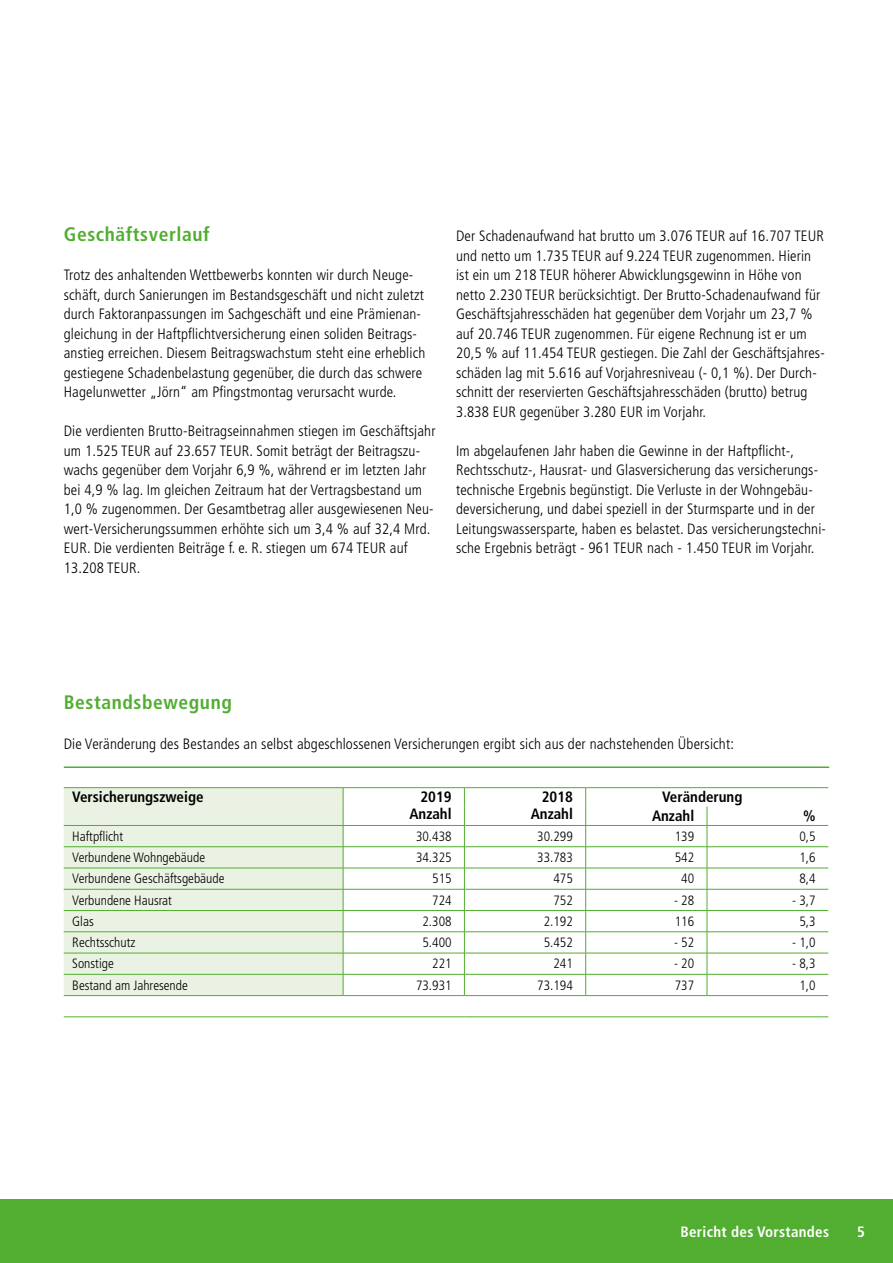
<style>
.page{position:relative;width:893px;height:1263px;background:#fff}
.page>*{position:absolute;margin:0;border:0;box-sizing:border-box;transform-origin:0 0}
.t1{font:700 condensed 19.5px "Frutiger";letter-spacing:.03em;color:#51ae30}
.t2{font:300 condensed 15px/19.5px "Frutiger";letter-spacing:.01em;color:#000}
.t3{font:700 condensed 15px/16.5px "Frutiger";color:#000;text-align:right}
.t4{font:700 condensed 15px "Frutiger";letter-spacing:.02em;color:#fff}
.t5{font:300 condensed 13.5px "Frutiger";color:#000}
</style>
<div class="page">
<div style="left:0;top:1199px;width:893px;height:64px;background:#51ae30"></div>
<div style="left:64px;top:788px;width:279px;height:207px;background:#eaf3e3"></div>
<hr style="left:64px;top:825px;width:279px;height:1px;background:#51ae30">
<hr style="left:343px;top:825px;width:121px;height:1px;background:#51ae30">
<hr style="left:464px;top:825px;width:122px;height:1px;background:#51ae30">
<hr style="left:586px;top:825px;width:121px;height:1px;background:#51ae30">
<hr style="left:707px;top:825px;width:121px;height:1px;background:#51ae30">
<hr style="left:64px;top:846px;width:279px;height:1px;background:#51ae30">
<hr style="left:343px;top:846px;width:121px;height:1px;background:#51ae30">
<hr style="left:464px;top:846px;width:122px;height:1px;background:#51ae30">
<hr style="left:586px;top:846px;width:121px;height:1px;background:#51ae30">
<hr style="left:707px;top:846px;width:121px;height:1px;background:#51ae30">
<hr style="left:64px;top:868px;width:279px;height:1px;background:#51ae30">
<hr style="left:343px;top:868px;width:121px;height:1px;background:#51ae30">
<hr style="left:464px;top:868px;width:122px;height:1px;background:#51ae30">
<hr style="left:586px;top:868px;width:121px;height:1px;background:#51ae30">
<hr style="left:707px;top:868px;width:121px;height:1px;background:#51ae30">
<hr style="left:64px;top:889px;width:279px;height:1px;background:#51ae30">
<hr style="left:343px;top:889px;width:121px;height:1px;background:#51ae30">
<hr style="left:464px;top:889px;width:122px;height:1px;background:#51ae30">
<hr style="left:586px;top:889px;width:121px;height:1px;background:#51ae30">
<hr style="left:707px;top:889px;width:121px;height:1px;background:#51ae30">
<hr style="left:64px;top:910px;width:279px;height:1px;background:#51ae30">
<hr style="left:343px;top:910px;width:121px;height:1px;background:#51ae30">
<hr style="left:464px;top:910px;width:122px;height:1px;background:#51ae30">
<hr style="left:586px;top:910px;width:121px;height:1px;background:#51ae30">
<hr style="left:707px;top:910px;width:121px;height:1px;background:#51ae30">
<hr style="left:64px;top:931px;width:279px;height:1px;background:#51ae30">
<hr style="left:343px;top:931px;width:121px;height:1px;background:#51ae30">
<hr style="left:464px;top:931px;width:122px;height:1px;background:#51ae30">
<hr style="left:586px;top:931px;width:121px;height:1px;background:#51ae30">
<hr style="left:707px;top:931px;width:121px;height:1px;background:#51ae30">
<hr style="left:64px;top:953px;width:279px;height:1px;background:#51ae30">
<hr style="left:343px;top:953px;width:121px;height:1px;background:#51ae30">
<hr style="left:464px;top:953px;width:122px;height:1px;background:#51ae30">
<hr style="left:586px;top:953px;width:121px;height:1px;background:#51ae30">
<hr style="left:707px;top:953px;width:121px;height:1px;background:#51ae30">
<hr style="left:64px;top:974px;width:279px;height:1px;background:#51ae30">
<hr style="left:343px;top:974px;width:121px;height:1px;background:#51ae30">
<svg style="left:343px;top:788px;width:1px;height:207px"></svg>
<hr style="left:464px;top:974px;width:122px;height:1px;background:#51ae30">
<svg style="left:464px;top:788px;width:1px;height:207px"></svg>
<hr style="left:586px;top:974px;width:121px;height:1px;background:#51ae30">
<svg style="left:585px;top:788px;width:1px;height:207px"></svg>
<hr style="left:707px;top:974px;width:121px;height:1px;background:#51ae30">
<svg style="left:707px;top:806px;width:1px;height:189px"></svg>
<hr style="left:64px;top:787px;width:279px;height:1px;background:#51ae30">
<hr style="left:343px;top:787px;width:121px;height:1px;background:#51ae30">
<hr style="left:464px;top:787px;width:122px;height:1px;background:#51ae30">
<hr style="left:586px;top:787px;width:121px;height:1px;background:#51ae30">
<hr style="left:707px;top:787px;width:121px;height:1px;background:#51ae30">
<hr style="left:64px;top:995px;width:279px;height:1px;background:#51ae30">
<hr style="left:343px;top:995px;width:121px;height:1px;background:#51ae30">
<hr style="left:464px;top:995px;width:122px;height:1px;background:#51ae30">
<hr style="left:586px;top:995px;width:121px;height:1px;background:#51ae30">
<hr style="left:707px;top:995px;width:121px;height:1px;background:#51ae30">
<hr style="left:64px;top:1016px;width:279px;height:1px;background:#51ae30">
<hr style="left:343px;top:1016px;width:121px;height:1px;background:#51ae30">
<hr style="left:464px;top:1016px;width:122px;height:1px;background:#51ae30">
<hr style="left:586px;top:1016px;width:121px;height:1px;background:#51ae30">
<hr style="left:707px;top:1016px;width:121px;height:1px;background:#51ae30">
<hr style="left:64px;top:766px;width:765px;height:2px;background:#51ae30">
<h1 class="t1" style="left:64px;top:223px;width:147px">Geschäftsverlauf</h1>
<p class="t2" style="left:64px;top:266px;width:363px">Trotz des anhaltenden Wettbewerbs konnten wir durch Neuge&shy;schäft, durch Sanierungen im Bestandsgeschäft und nicht zuletzt durch Faktoranpassungen im Sachgeschäft und eine Prämienan&shy;gleichung in der Haftpflichtversicherung einen soliden Beitrags&shy;anstieg erreichen. Diesem Beitragswachstum steht eine erheblich gestiegene Schadenbelastung gegenüber, die durch das schwere Hagelunwetter „Jörn“ am Pfingstmontag verursacht wurde.</p>
<p class="t2" style="left:64px;top:422px;width:373px">Die verdienten Brutto-Beitragseinnahmen stiegen im Geschäftsjahr um 1.525 TEUR auf 23.657 TEUR. Somit beträgt der Beitragszu&shy;wachs gegenüber dem Vorjahr 6,9 %, während er im letzten Jahr bei 4,9 % lag. Im gleichen Zeitraum hat der Vertragsbestand um 1,0 % zugenommen. Der Gesamtbetrag aller ausgewiesenen Neu&shy;wert-Versicherungssummen erhöhte sich um 3,4 % auf 32,4 Mrd.<br>EUR. Die verdienten Beiträge f. e. R. stiegen um 674 TEUR auf 13.208 TEUR.</p>
<p class="t2" style="left:456px;top:227px;width:370px">Der Schadenaufwand hat brutto um 3.076 TEUR auf 16.707 TEUR und netto um 1.735 TEUR auf 9.224 TEUR zugenommen. Hierin ist ein um 218 TEUR höherer Abwicklungsgewinn in Höhe von netto 2.230 TEUR berücksichtigt. Der Brutto-Schadenaufwand für Geschäftsjahresschäden hat gegenüber dem Vorjahr um 23,7 % auf 20.746 TEUR zugenommen. Für eigene Rechnung ist er um 20,5 % auf 11.454 TEUR gestiegen. Die Zahl der Geschäftsjahres&shy;schäden lag mit 5.616 auf Vorjahresniveau (- 0,1 %). Der Durch&shy;schnitt der reservierten Geschäftsjahresschäden (brutto) betrug 3.838 EUR gegenüber 3.280 EUR im Vorjahr.</p>
<p class="t2" style="left:456px;top:441px;width:371px">Im abgelaufenen Jahr haben die Gewinne in der Haftpflicht-, Rechtsschutz-, Hausrat- und Glasversicherung das versicherungs&shy;technische Ergebnis begünstigt. Die Verluste in der Wohngebäu&shy;deversicherung, und dabei speziell in der Sturmsparte und in der Leitungswassersparte, haben es belastet. Das versicherungstechni&shy;sche Ergebnis beträgt - 961 TEUR nach - 1.450 TEUR im Vorjahr.</p>
<h1 class="t1" style="left:64px;top:691px;width:170px">Bestandsbewegung</h1>
<p class="t2" style="left:64px;top:734px;width:672px">Die Veränderung des Bestandes an selbst abgeschlossenen Versicherungen ergibt sich aus der nachstehenden Übersicht:</p>
<p class="t3" style="left:72px;top:789px;width:133px">Versicherungszweige</p>
<p class="t3" style="left:409px;top:789px;width:44px">2019<br>Anzahl</p>
<p class="t3" style="left:531px;top:789px;width:44px">2018<br>Anzahl</p>
<p class="t3" style="left:652px;top:788px;width:92px;line-height:18.9px;text-align:left;text-indent:10px">Veränderung<br>Anzahl</p>
<p class="t3" style="left:803px;top:808px;width:14px">%</p>
<p class="t5" style="left:72px;top:828px;width:53px">Haftpflicht</p>
<p class="t5" style="left:416px;top:828px;width:37px">30.438</p>
<p class="t5" style="left:537px;top:828px;width:37px">30.299</p>
<p class="t5" style="left:675px;top:828px;width:21px">139</p>
<p class="t5" style="left:799px;top:828px;width:18px">0,5</p>
<p class="t5" style="left:72px;top:850px;width:134px">Verbundene Wohngebäude</p>
<p class="t5" style="left:416px;top:850px;width:37px">34.325</p>
<p class="t5" style="left:537px;top:850px;width:37px">33.783</p>
<p class="t5" style="left:675px;top:850px;width:21px">542</p>
<p class="t5" style="left:799px;top:850px;width:18px">1,6</p>
<p class="t5" style="left:72px;top:871px;width:154px">Verbundene Geschäftsgebäude</p>
<p class="t5" style="left:432px;top:871px;width:21px">515</p>
<p class="t5" style="left:553px;top:871px;width:21px">475</p>
<p class="t5" style="left:681px;top:871px;width:14px">40</p>
<p class="t5" style="left:799px;top:871px;width:18px">8,4</p>
<p class="t5" style="left:72px;top:892px;width:101px">Verbundene Hausrat</p>
<p class="t5" style="left:432px;top:892px;width:21px">724</p>
<p class="t5" style="left:553px;top:892px;width:21px">752</p>
<p class="t5" style="left:674px;top:892px;width:22px">- 28</p>
<p class="t5" style="left:792px;top:892px;width:25px">- 3,7</p>
<p class="t5" style="left:72px;top:913px;width:23px">Glas</p>
<p class="t5" style="left:422px;top:913px;width:31px">2.308</p>
<p class="t5" style="left:544px;top:913px;width:31px">2.192</p>
<p class="t5" style="left:675px;top:913px;width:21px">116</p>
<p class="t5" style="left:799px;top:913px;width:18px">5,3</p>
<p class="t5" style="left:72px;top:935px;width:65px">Rechtsschutz</p>
<p class="t5" style="left:422px;top:935px;width:31px">5.400</p>
<p class="t5" style="left:544px;top:935px;width:31px">5.452</p>
<p class="t5" style="left:674px;top:935px;width:22px">- 52</p>
<p class="t5" style="left:792px;top:935px;width:25px">- 1,0</p>
<p class="t5" style="left:72px;top:956px;width:43px">Sonstige</p>
<p class="t5" style="left:432px;top:956px;width:21px">221</p>
<p class="t5" style="left:553px;top:956px;width:21px">241</p>
<p class="t5" style="left:674px;top:956px;width:22px">- 20</p>
<p class="t5" style="left:792px;top:956px;width:25px">- 8,3</p>
<p class="t5" style="left:72px;top:977px;width:117px">Bestand am Jahresende</p>
<p class="t5" style="left:416px;top:977px;width:37px">73.931</p>
<p class="t5" style="left:537px;top:977px;width:37px">73.194</p>
<p class="t5" style="left:675px;top:977px;width:21px">737</p>
<p class="t5" style="left:799px;top:977px;width:18px">1,0</p>
<p class="t4" style="left:680px;top:1223px;width:150px">Bericht des Vorstandes</p>
<p class="t4" style="left:857px;top:1223px;width:9px">5</p>
</div>
